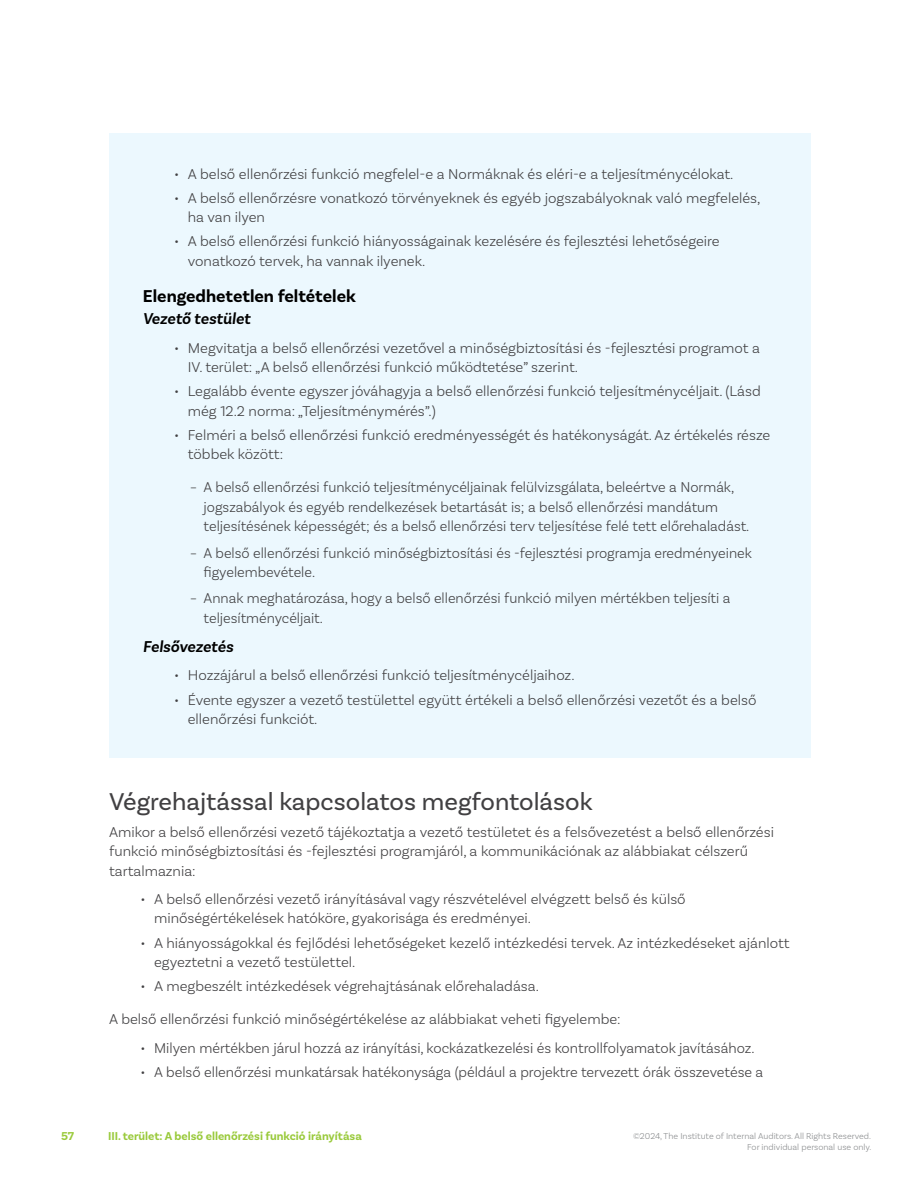
<style>
.page{position:relative;width:918px;height:1188px;background:#fff}
.page>*{position:absolute;margin:0;border:0;box-sizing:border-box;transform-origin:0 0}
.t1{font:25.5px "Basic Sans";color:#414042}
.t2{font:700 18px "Basic Sans";color:#000}
.t3{font:italic 600 16.5px "Basic Sans";letter-spacing:-.005em;color:#000}
.t4{font:300 15px/19.5px "Basic Sans";color:#414042}
.t5{font:700 12px "Basic Sans";color:#9aca3c}
.t6{font:300 9px/10.8px "Basic Sans";color:#8a8c8e;text-align:right}
</style>
<div class="page">
<div style="left:109px;top:134px;width:702px;height:624px;background:#ecf8fe"></div>
<p class="t4" style="left:174px;top:164px;width:561px">• A belső ellenőrzési funkció megfelel-e a Normáknak és eléri-e a teljesítménycélokat.</p>
<p class="t4" style="left:188px;top:188px;width:574px;text-indent:-14px">• A belső ellenőrzésre vonatkozó törvényeknek és egyéb jogszabályoknak való megfelelés, ha van ilyen</p>
<p class="t4" style="left:188px;top:231px;width:533px;text-indent:-14px">• A belső ellenőrzési funkció hiányosságainak kezelésére és fejlesztési lehetőségeire vonatkozó tervek, ha vannak ilyenek.</p>
<p class="t2" style="left:143px;top:285px;width:215px">Elengedhetetlen feltételek</p>
<p class="t3" style="left:143px;top:309px;width:109px">Vezető testület</p>
<p class="t4" style="left:188px;top:338px;width:574px;text-indent:-14px">• Megvitatja a belső ellenőrzési vezetővel a minőségbiztosítási és -fejlesztési programot a<br>IV. terület: „A belső ellenőrzési funkció működtetése” szerint.</p>
<p class="t4" style="left:188px;top:381px;width:574px;text-indent:-14px">• Legalább évente egyszer jóváhagyja a belső ellenőrzési funkció teljesítménycéljait. (Lásd még 12.2 norma: „Teljesítménymérés”.)</p>
<p class="t4" style="left:188px;top:425px;width:584px;text-indent:-14px">• Felméri a belső ellenőrzési funkció eredményességét és hatékonyságát. Az értékelés része többek között:</p>
<p class="t4" style="left:204px;top:477px;width:547px;text-indent:-14px">– A belső ellenőrzési funkció teljesítménycéljainak felülvizsgálata, beleértve a Normák, jogszabályok és egyéb rendelkezések betartását is; a belső ellenőrzési mandátum teljesítésének képességét; és a belső ellenőrzési terv teljesítése felé tett előrehaladást.</p>
<p class="t4" style="left:204px;top:543px;width:550px;text-indent:-14px">– A belső ellenőrzési funkció minőségbiztosítási és -fejlesztési programja eredményeinek figyelembevétele.</p>
<p class="t4" style="left:204px;top:588px;width:528px;text-indent:-14px">– Annak meghatározása, hogy a belső ellenőrzési funkció milyen mértékben teljesíti a teljesítménycéljait.</p>
<p class="t3" style="left:143px;top:637px;width:92px">Felsővezetés</p>
<p class="t4" style="left:174px;top:666px;width:402px">• Hozzájárul a belső ellenőrzési funkció teljesítménycéljaihoz.</p>
<p class="t4" style="left:188px;top:690px;width:570px;text-indent:-14px">• Évente egyszer a vezető testülettel együtt értékeli a belső ellenőrzési vezetőt és a belső ellenőrzési funkciót.</p>
<h1 class="t1" style="left:109px;top:787px;width:485px">Végrehajtással kapcsolatos megfontolások</h1>
<p class="t4" style="left:109px;top:822px;width:666px">Amikor a belső ellenőrzési vezető tájékoztatja a vezető testületet és a felsővezetést a belső ellenőrzési funkció minőségbiztosítási és -fejlesztési programjáról, a kommunikációnak az alábbiakat célszerű tartalmaznia:</p>
<p class="t4" style="left:154px;top:889px;width:533px;text-indent:-14px">• A belső ellenőrzési vezető irányításával vagy részvételével elvégzett belső és külső minőségértékelések hatóköre, gyakorisága és eredményei.</p>
<p class="t4" style="left:154px;top:933px;width:637px;text-indent:-14px">• A hiányosságokkal és fejlődési lehetőségeket kezelő intézkedési tervek. Az intézkedéseket ajánlott egyeztetni a vezető testülettel.</p>
<p class="t4" style="left:141px;top:976px;width:400px">• A megbeszélt intézkedések végrehajtásának előrehaladása.</p>
<p class="t4" style="left:109px;top:1009px;width:513px">A belső ellenőrzési funkció minőségértékelése az alábbiakat veheti figyelembe:</p>
<p class="t4" style="left:141px;top:1038px;width:615px">• Milyen mértékben járul hozzá az irányítási, kockázatkezelési és kontrollfolyamatok javításához.</p>
<p class="t4" style="left:141px;top:1062px;width:624px">• A belső ellenőrzési munkatársak hatékonysága (például a projektre tervezett órák összevetése a</p>
<p class="t5" style="left:61px;top:1129px;width:15px">57</p>
<p class="t5" style="left:108px;top:1129px;width:255px">III. terület: A belső ellenőrzési funkció irányítása</p>
<p class="t6" style="left:633px;top:1131px;width:240px">©2024, The Institute of Internal Auditors. All Rights Reserved.<br>For individual personal use only.</p>
</div>
